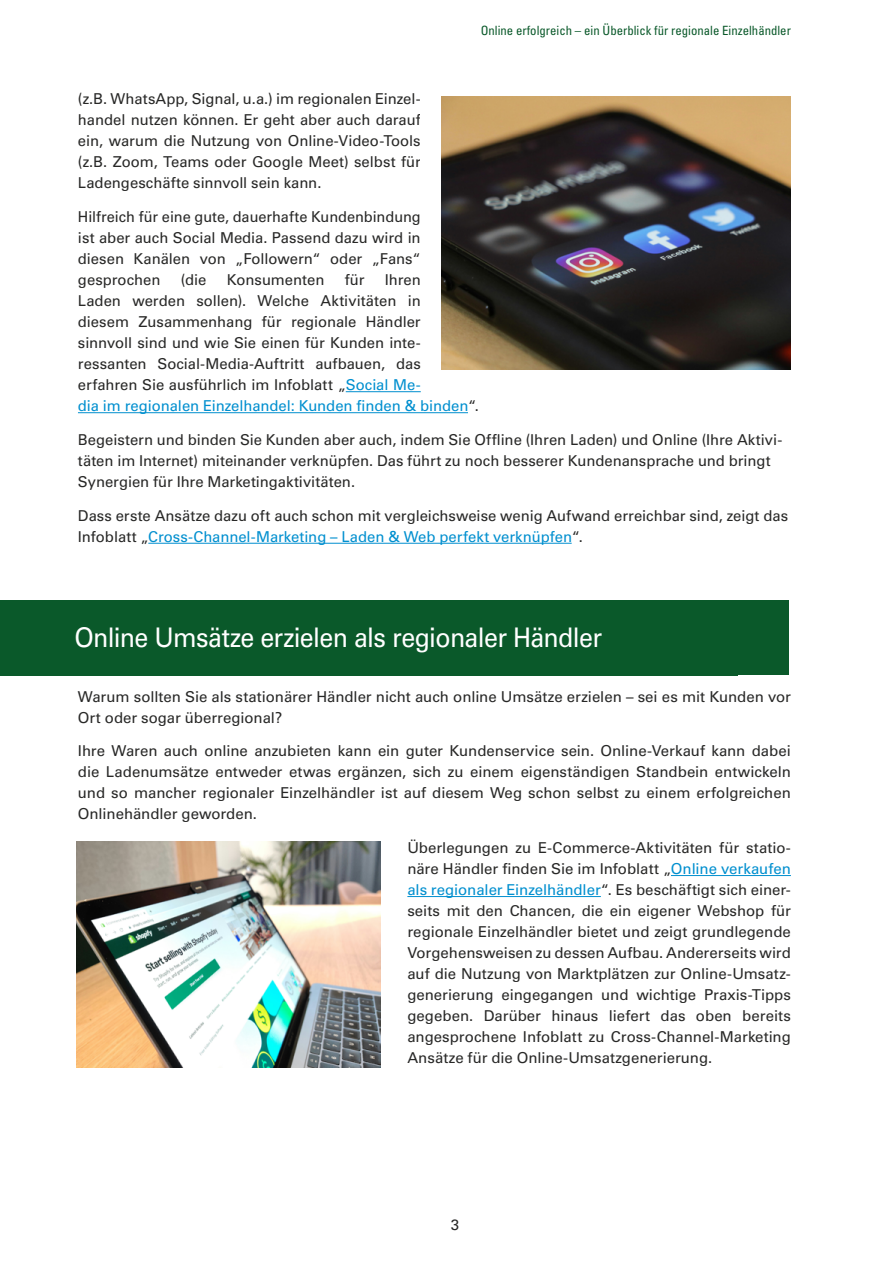
<style>
.page{position:relative;width:893px;height:1263px;background:#fff}
.page>*{position:absolute;margin:0;border:0;box-sizing:border-box;transform-origin:0 0}
.t1{font:27px "Univers LT Std";letter-spacing:-.025em;color:#fff;scale:.93 1}
.t2{font:15px/21px "Univers LT Std";color:#282827;text-align:justify}
.t3{font:condensed 12.75px "Univers LT Std";color:#0a592a}
.s1{color:#008fcf}
</style>
<div class="page">
<hr style="left:346px;top:391px;width:75px;height:1px;background:#008fcf">
<hr style="left:78px;top:412px;width:390px;height:1px;background:#008fcf">
<hr style="left:148px;top:543px;width:424px;height:1px;background:#008fcf">
<hr style="left:671px;top:875px;width:120px;height:1px;background:#008fcf">
<hr style="left:407px;top:896px;width:194px;height:1px;background:#008fcf">
<div style="left:0;top:600px;width:738px;height:75px;background:#0a592a"></div>
<div style="left:74px;top:600px;width:715px;height:75px;background:#0a592a"></div>
<img style="left:442px;top:96px;width:349px;height:273px">
<img style="left:77px;top:841px;width:304px;height:226px">
<p class="t3" style="left:481px;top:23px;width:312px">Online erfolgreich – ein Überblick für regionale Einzelhändler</p>
<p class="t2" style="left:78px;top:89px;width:344px">(z.B. WhatsApp, Signal, u.a.) im regionalen Einzel&shy;handel nutzen können. Er geht aber auch darauf ein, warum die Nutzung von Online-Video-Tools (z.B. Zoom, Teams oder Google Meet) selbst für Ladengeschäfte sinnvoll sein kann.</p>
<p class="t2" style="left:78px;top:206px;width:344px">Hilfreich für eine gute, dauerhafte Kundenbindung ist aber auch Social Media. Passend dazu wird in diesen Kanälen von „Followern“ oder „Fans“ gesprochen</p>
<p class="t2" style="left:181px;top:269px;width:27px">(die</p>
<p class="t2" style="left:227px;top:269px;width:99px">Konsumenten</p>
<p class="t2" style="left:345px;top:269px;width:21px">für</p>
<p class="t2" style="left:78px;top:269px;width:403px;text-align:left;text-indent:307px">Ihren<br>Laden werden sollen). Welche Aktivitäten in<br>diesem Zusammenhang für regionale Händler<br>sinnvoll sind und wie Sie einen für Kunden inte&shy;ressanten Social-Media-Auftritt aufbauen, das erfahren Sie ausführlich im Infoblatt „<span class="s1">Social Me-<br>dia im regionalen Einzelhandel: Kunden finden &amp; binden</span>“.</p>
<p class="t2" style="left:78px;top:429px;width:706px;text-align:left">Begeistern und binden Sie Kunden aber auch, indem Sie Offline (Ihren Laden) und Online (Ihre Aktivi&shy;täten im Internet) miteinander verknüpfen. Das führt zu noch besserer Kundenansprache und bringt<br>Synergien für Ihre Marketingaktivitäten.</p>
<p class="t2" style="left:78px;top:505px;width:712px">Dass erste Ansätze dazu oft auch schon mit vergleichsweise wenig Aufwand erreichbar sind, zeigt das<br>Infoblatt „<span class="s1">Cross-Channel-Marketing – Laden &amp; Web perfekt verknüpfen</span>“.</p>
<h1 class="t1" style="left:74px;top:622px;width:569px">Online Umsätze erzielen als regionaler Händler</h1>
<p class="t2" style="left:78px;top:686px;width:714px">Warum sollten Sie als stationärer Händler nicht auch online Umsätze erzielen – sei es mit Kunden vor<br>Ort oder sogar überregional?</p>
<p class="t2" style="left:78px;top:740px;width:714px">Ihre Waren auch online anzubieten kann ein guter Kundenservice sein. Online-Verkauf kann dabei die Ladenumsätze entweder etwas ergänzen, sich zu einem eigenständigen Standbein entwickeln und so mancher regionaler Einzelhändler ist auf diesem Weg schon selbst zu einem erfolgreichen Onlinehändler geworden.</p>
<p class="t2" style="left:407px;top:837px;width:385px">Überlegungen zu E-Commerce-Aktivitäten für statio&shy;näre Händler finden Sie im Infoblatt „<span class="s1">Online verkaufen als regionaler Einzelhändler</span>“. Es beschäftigt sich einer&shy;seits mit den Chancen, die ein eigener Webshop für regionale Einzelhändler bietet und zeigt grundlegende Vorgehensweisen zu dessen Aufbau. Andererseits wird auf die Nutzung von Marktplätzen zur Online-Umsatz&shy;generierung eingegangen und wichtige Praxis-Tipps gegeben. Darüber hinaus liefert das oben bereits angesprochene Infoblatt zu Cross-Channel-Marketing Ansätze für die Online-Umsatzgenerierung.</p>
<p class="t2" style="left:451px;top:1214px;width:10px">3</p>
</div>
